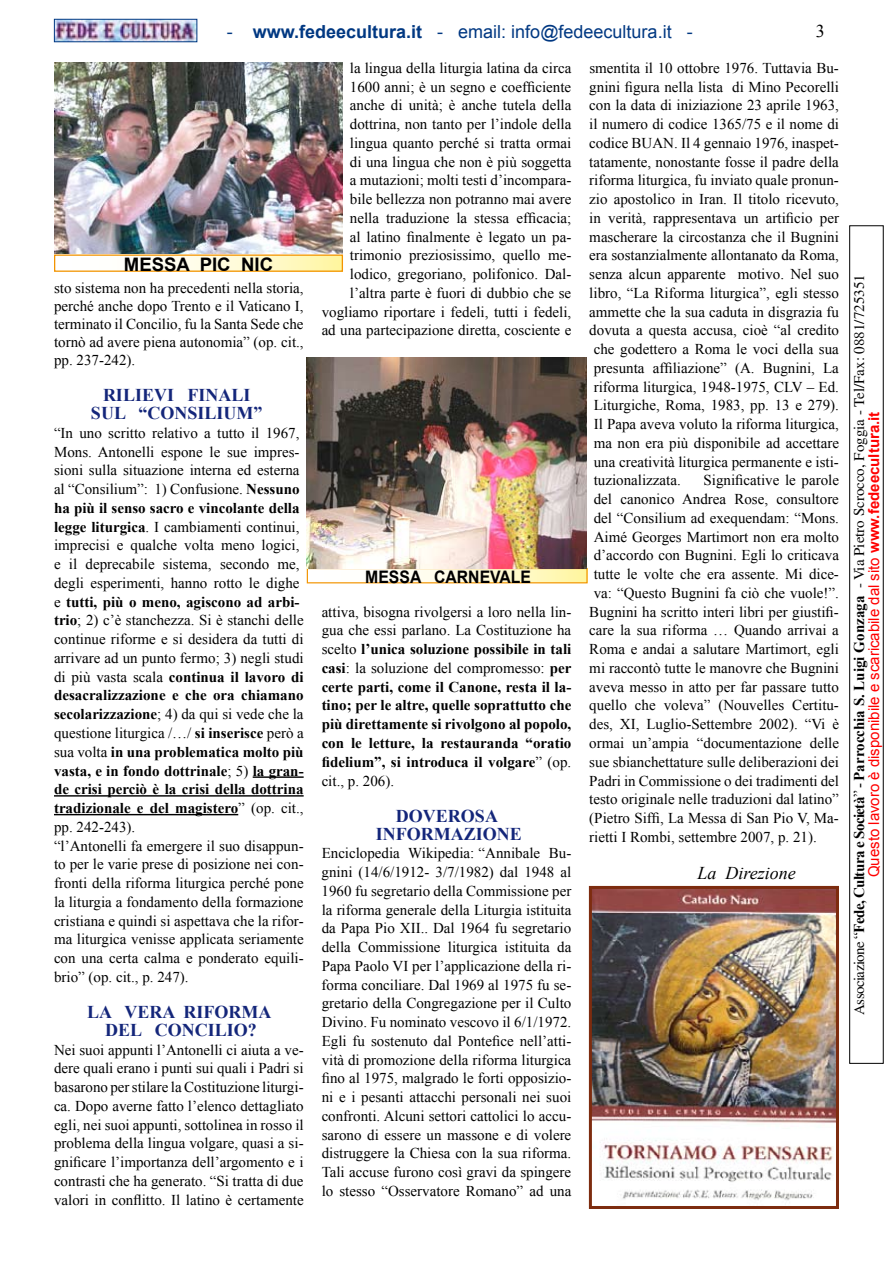
<style>
.page{position:relative;width:893px;height:1263px;background:#fff}
.page>*{position:absolute;margin:0;border:0;box-sizing:border-box;transform-origin:0 0}
.t1{font:700 18.6px "Arial";color:#000}
.t2{font:700 18px/18px "Times New Roman";color:#14267a;text-align:center}
.t3{font:18px "Arial";color:#003882}
.t4{font:italic 18px "Times New Roman";color:#000}
.t5{font:700 17.25px "Arial";color:#000;scale:.92 1}
.t6{font:15px/18.8px "Times New Roman";color:#000;text-align:justify}
.t7{font:700 15px/18.8px "Times New Roman";color:#000;text-align:justify}
.t8{font:15px "Times";color:#000}
.t9{font:15px "Arial";color:#f00}
.s1{font-weight:700}
.s2{font-weight:400}
.s3{font-family:"Times New Roman"}
.s4{font-family:"Times New Roman";font-weight:700}
</style>
<div class="page">
<hr style="left:253px;top:776px;width:51px;height:2px;background:#000">
<hr style="left:54px;top:795px;width:250px;height:1px;background:#000">
<hr style="left:54px;top:814px;width:184px;height:1px;background:#000">
<img style="left:56px;top:21px;width:139px;height:19px">
<div style="left:54px;top:19px;width:143px;height:23px;border:1px solid #003882"></div>
<img style="left:593px;top:890px;width:242px;height:311px">
<div style="left:589px;top:886px;width:250px;height:323px;border:3px solid #7d2c0f"></div>
<svg style="left:399px;top:570px;width:187px;height:11px;background:#fffad1"></svg>
<div style="left:307px;top:568px;width:281px;height:15px;border:1px solid #f29402"></div>
<img style="left:306px;top:357px;width:281px;height:211px">
<img style="left:55px;top:63px;width:287px;height:191px">
<svg style="left:149px;top:256px;width:192px;height:14px;background:#fffad1"></svg>
<div style="left:54px;top:254px;width:289px;height:18px;border:1px solid #f29402"></div>
<div style="left:849px;top:225px;width:35px;height:839px;border:1px solid #000"></div>
<p class="t3" style="left:227px;top:20px;width:467px">- <span class="s1">www.fedeecultura.it</span> - email: info@fedeecultura.it -</p>
<p class="t1" style="left:124px;top:252px;width:151px">MESSA PIC NIC</p>
<p class="t6" style="left:54px;top:279px;width:251px;line-height:18px">sto sistema non ha precedenti nella storia, perché anche dopo Trento e il Vaticano I, terminato il Concilio, fu la Santa Sede che tornò ad avere piena autonomia” (op. cit., pp. 237-242).</p>
<p class="t2" style="left:91px;top:386px;width:173px">RILIEVI FINALI<br>SUL “CONSILIUM”</p>
<p class="t6" style="left:54px;top:423px;width:251px;text-align:left">“In uno scritto relativo a tutto il 1 967, Mons. Antonelli espone le sue impres&shy;sioni sulla situazione interna ed esterna al “Consilium”: 1 ) Confusione. <span class="s1">Nessuno ha più il senso sacro e vincolante della legge liturgica</span>. I cambiamenti continui, imprecisi e qualche volta meno logici, e il deprecabile sistema, secondo me, degli esperimenti, hanno rotto le dighe e <span class="s1">tutti, più o meno, agiscono ad arbi&shy;trio</span>; 2) c’è stanchezza. Si è stanchi delle continue riforme e si desidera da tutti di arrivare ad un punto fermo; 3) negli studi di più vasta scala <span class="s1">continua il lavoro di desacralizzazione e che ora chiamano secolarizzazione</span>; 4) da qui si vede che la questione liturgica /…/ <span class="s1">si inserisce</span> però a sua volta <span class="s1">in una problematica molto più vasta, e in fondo dottrinale</span>; 5) <span class="s1">la gran&shy;de crisi perciò è la crisi della dottrina tradizionale e del magistero</span>” (op. cit., pp. 242-243).<br>“l’Antonelli fa emergere il suo disappun&shy;to per le varie prese di posizione nei con&shy;fronti della riforma liturgica perché pone la liturgia a fondamento della formazione cristiana e quindi si aspettava che la rifor&shy;ma liturgica venisse applicata seriamente con una certa calma e ponderato equili&shy;brio” (op. cit., p. 247).</p>
<p class="t2" style="left:87px;top:1002px;width:186px">LA VERA RIFORMA<br>DEL CONCILIO?</p>
<p class="t6" style="left:54px;top:1040px;width:251px">Nei suoi appunti l’Antonelli ci aiuta a ve&shy;dere quali erano i punti sui quali i Padri si basarono per stilare la Costituzione liturgi&shy;ca. Dopo averne fatto l’elenco dettagliato egli, nei suoi appunti, sottolinea in rosso il problema della lingua volgare, quasi a si&shy;gnificare l’importanza dell’argomento e i contrasti che ha generato. “Si tratta di due valori in conflitto. Il latino è certamente</p>
<p class="t6" style="left:322px;top:58px;width:251px;text-align:right">la lingua della liturgia latina da circa 1600 anni; è un segno e coefficiente anche di unità; è anche tutela della dottrina, non tanto per l’indole della lingua quanto perché si tratta ormai<br>di una lingua che non è più soggetta<br>a mutazioni; molti testi d’incompara-<br>bile bellezza non potranno mai avere nella traduzione la stessa efficacia;<br>al latino finalmente è legato un pa&shy;trimonio preziosissimo, quello me&shy;lodico, gregoriano, polifonico. Dal&shy;l’altra parte è fuori di dubbio che se vogliamo riportare i fedeli, tutti i fedeli, ad una partecipazione diretta, cosciente e</p>
<p class="t5" style="left:365px;top:565px;width:182px">MESSA CARNEVALE</p>
<p class="t7" style="left:322px;top:602px;width:251px"><span class="s2">attiva, bisogna rivolgersi a loro nella lin&shy;gua che essi parlano. La Costituzione ha scelto</span> l’unica soluzione possibile in tali casi<span class="s2">: la soluzione del compromesso:</span> per certe parti, come il Canone, resta il la&shy;tino; per le altre, quelle soprattutto che più direttamente si rivolgono al popolo, con le letture, la restauranda “oratio fidelium”, si introduca il volgare<span class="s2">” (op. cit., p. 206).</span></p>
<p class="t2" style="left:376px;top:806px;width:147px">DOVEROSA<br>INFORMAZIONE</p>
<p class="t6" style="left:322px;top:844px;width:251px">Enciclopedia Wikipedia: “Annibale Bu&shy;gnini (1 4/6/1 91 2- 3/7/1 982) dal 1 948 al 1 960 fu segretario della Commissione per la riforma generale della Liturgia istituita da Papa Pio XII.. Dal 1 964 fu segretario della Commissione liturgica istituita da Papa Paolo VI per l’applicazione della ri&shy;forma conciliare. Dal 1 969 al 1 975 fu se&shy;gretario della Congregazione per il Culto Divino. Fu nominato vescovo il 6/1 /1 972.<br>Egli fu sostenuto dal Pontefice nell’atti&shy;vità di promozione della riforma liturgica fino al 1975, malgrado le forti opposizio&shy;ni e i pesanti attacchi personali nei suoi confronti. Alcuni settori cattolici lo accu&shy;sarono di essere un massone e di volere distruggere la Chiesa con la sua riforma.<br>Tali accuse furono così gravi da spingere lo stesso “Osservatore Romano” ad una</p>
<p class="t6" style="left:589px;top:58px;width:251px">smentita il 1 0 ottobre 1 976. Tuttavia Bu&shy;gnini figura nella lista di Mino Pecorelli con la data di iniziazione 23 aprile 1 963, il numero di codice 1 365/75 e il nome di codice BUAN. Il 4 gennaio 1 976, inaspet&shy;tatamente, nonostante fosse il padre della riforma liturgica, fu inviato quale pronun&shy;zio apostolico in Iran. Il titolo ricevuto, in verità, rappresentava un artificio per mascherare la circostanza che il Bugnini era sostanzialmente allontanato da Roma, senza alcun apparente motivo. Nel suo libro, “La Riforma liturgica”, egli stesso ammette che la sua caduta in disgrazia fu dovuta a questa accusa, cioè “al credito che godettero a Roma le voci della sua presunta affiliazione” (A. Bugnini, La riforma liturgica, 1 948-1 975, CLV – Ed.<br>Liturgiche, Roma, 1 983, pp. 1 3 e 279).<br>Il Papa aveva voluto la riforma liturgica, ma non era più disponibile ad accettare una creatività liturgica permanente e isti&shy;tuzionalizzata.</p>
<p class="t6" style="left:589px;top:471px;width:251px;text-indent:114px">Significative le parole del canonico Andrea Rose, consultore del “Consilium ad exequendam: “Mons.<br>Aimé Georges Martimort non era molto d’accordo con Bugnini. Egli lo criticava tutte le volte che era assente. Mi dice&shy;va: “Questo Bugnini fa ciò che vuole!”.<br>Bugnini ha scritto interi libri per giustifi&shy;care la sua riforma … Quando arrivai a Roma e andai a salutare Martimort, egli mi raccontò tutte le manovre che Bugnini aveva messo in atto per far passare tutto quello che voleva” (Nouvelles Certitu&shy;des, XI, Luglio-Settembre 2002). “Vi è ormai un’ampia “documentazione delle sue sbianchettature sulle deliberazioni dei Padri in Commissione o dei tradimenti del testo originale nelle traduzioni dal latino” (Pietro Siffi, La Messa di San Pio V, Ma&shy;rietti I Rombi, settembre 2007, p. 21 ).</p>
<p class="t4" style="left:697px;top:861px;width:100px">La Direzione</p>
<p class="t8" style="left:851px;top:1015px;width:742px;rotate:-90deg">Associazione <span class="s3">“</span><span class="s4">Fede, Cultura e Società</span><span class="s3">” -</span> <span class="s4">Parrocchia S. Luigi Gonzaga</span> - Via Pietro Scrocco, Foggia - Tel/Fax: 0881/725351</p>
<p class="t9" style="left:864px;top:877px;width:467px;rotate:-90deg">Questo lavoro è disponibile e scaricabile dal sito <span class="s1">www.fedeecultura.it</span></p>
</div>
